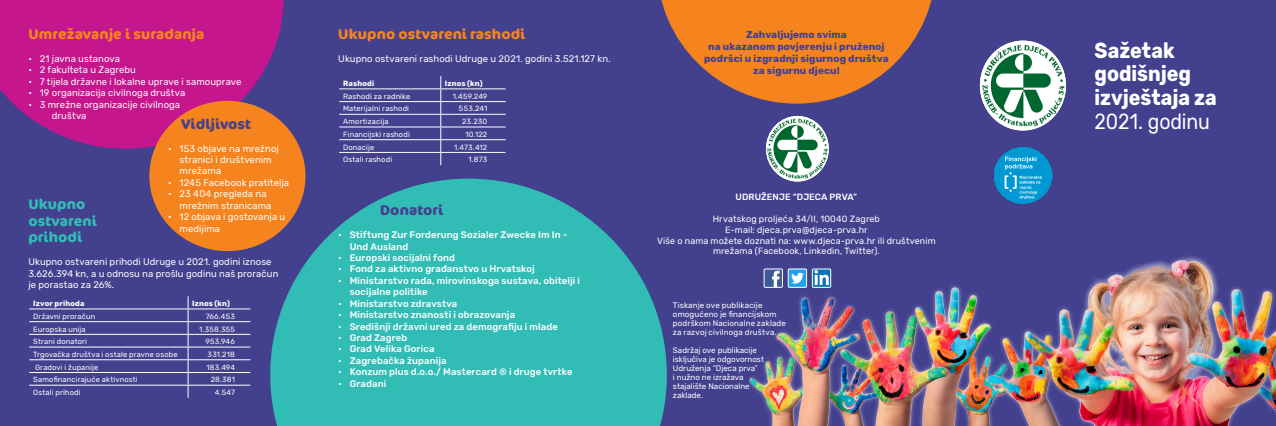
<style>
.page{position:relative;width:1276px;height:426px;background:#fff}
.page>*{position:absolute;margin:0;border:0;box-sizing:border-box;transform-origin:0 0}
.t1{font:700 21.8px/23.7px "Rubik";color:#fff;scale:.9 1}
.t2{font:21.8px "Rubik";letter-spacing:-.005em;color:#fff;scale:.9 1}
.t3{font:700 14px "Cocon";letter-spacing:.005em;color:#f5841f}
.t4{font:700 14px/16.8px "Cocon";letter-spacing:.005em;color:#31bdb6}
.t5{font:700 14px "Cocon";color:#43408e}
.t6{font:700 10px/12px "Rubik";letter-spacing:.01em;color:#43408e;text-align:center}
.t7{font:9.5px/11.4px "Rubik";letter-spacing:.01em;color:#fff}
.t8{font:500 9.5px/11.4px "Rubik";letter-spacing:.01em;color:#fff}
.t9{font:9px/10.8px "Rubik";letter-spacing:.01em;color:#fff;text-align:center}
.t10{font:500 9px "Rubik";letter-spacing:.01em;color:#fff}
.t11{font:8px/9px "Rubik";color:#fff}
.t12{font:7.5px "Rubik";letter-spacing:.02em;color:#fff}
.t13{font:700 7.5px "Rubik";letter-spacing:.02em;color:#fff}
.s1{font-weight:400}
</style>
<div class="page">
<div style="left:0;top:0;width:1276px;height:425px;background:#43408e"></div>
<img style="left:749px;top:256px;width:527px;height:169px">
<svg style="left:270px;top:178px;width:397px;height:247px;fill:#31bdb6"></svg>
<svg style="left:0;top:0;width:283px;height:148px;fill:#c6168d"></svg>
<svg style="left:766px;top:116px;width:63px;height:65px"></svg>
<svg style="left:980px;top:41px;width:86px;height:89px"></svg>
<img style="left:766px;top:270px;width:15px;height:15px">
<div style="left:764px;top:268px;width:19px;height:19px;border:1px solid #fff"></div>
<img style="left:790px;top:270px;width:15px;height:15px">
<div style="left:788px;top:268px;width:19px;height:19px;border:1px solid #fff"></div>
<img style="left:814px;top:270px;width:15px;height:15px">
<div style="left:812px;top:268px;width:19px;height:19px;border:1px solid #fff"></div>
<img style="left:993px;top:147px;width:59px;height:57px">
<hr style="left:29px;top:308px;width:159px;height:1px;background:#fff">
<hr style="left:188px;top:308px;width:62px;height:1px;background:#fff">
<hr style="left:29px;top:321px;width:159px;height:1px;background:#fff">
<hr style="left:188px;top:321px;width:62px;height:1px;background:#fff">
<hr style="left:29px;top:333px;width:159px;height:1px;background:#fff">
<hr style="left:188px;top:333px;width:62px;height:1px;background:#fff">
<hr style="left:29px;top:346px;width:159px;height:1px;background:#fff">
<hr style="left:188px;top:346px;width:62px;height:1px;background:#fff">
<hr style="left:29px;top:359px;width:159px;height:1px;background:#fff">
<hr style="left:188px;top:359px;width:62px;height:1px;background:#fff">
<hr style="left:29px;top:371px;width:159px;height:1px;background:#fff">
<hr style="left:188px;top:371px;width:62px;height:1px;background:#fff">
<hr style="left:29px;top:384px;width:159px;height:1px;background:#fff">
<hr style="left:188px;top:384px;width:62px;height:1px;background:#fff">
<svg style="left:188px;top:296px;width:1px;height:101px"></svg>
<hr style="left:339px;top:88px;width:102px;height:1px;background:#fff">
<hr style="left:441px;top:88px;width:64px;height:1px;background:#fff">
<hr style="left:339px;top:101px;width:102px;height:1px;background:#fff">
<hr style="left:441px;top:101px;width:64px;height:1px;background:#fff">
<hr style="left:339px;top:114px;width:102px;height:1px;background:#fff">
<hr style="left:441px;top:114px;width:64px;height:1px;background:#fff">
<hr style="left:339px;top:126px;width:102px;height:1px;background:#fff">
<hr style="left:441px;top:126px;width:64px;height:1px;background:#fff">
<hr style="left:339px;top:139px;width:102px;height:1px;background:#fff">
<hr style="left:441px;top:139px;width:64px;height:1px;background:#fff">
<hr style="left:339px;top:152px;width:102px;height:1px;background:#fff">
<hr style="left:441px;top:152px;width:64px;height:1px;background:#fff">
<svg style="left:440px;top:76px;width:1px;height:89px"></svg>
<div style="left:149px;top:101px;width:156px;height:150px;background:#f5841f;border-radius:50%"></div>
<svg style="left:661px;top:0;width:271px;height:103px;fill:#f5841f"></svg>
<h2 class="t3" style="left:28px;top:26px;width:178px">Umrežavanje i suradanja</h2>
<p class="t7" style="left:28px;top:53px;width:93px">• 21 javna ustanova</p>
<p class="t7" style="left:28px;top:64px;width:109px">• 2 fakulteta u Zagrebu</p>
<p class="t7" style="left:28px;top:76px;width:214px">• 7 tijela državne i lokalne uprave i samouprave</p>
<p class="t7" style="left:28px;top:87px;width:158px">• 19 organizacija civilnoga društva</p>
<p class="t7" style="left:52px;top:99px;width:130px;text-indent:-23px">• 3 mrežne organizacije civilnoga društva</p>
<h2 class="t5" style="left:181px;top:115px;width:71px">Vidljivost</h2>
<p class="t7" style="left:180px;top:143px;width:101px;text-indent:-11px">• 153 objave na mrežnoj stranici i društvenim mrežama</p>
<p class="t7" style="left:168px;top:177px;width:122px">• 1245 Facebook pratitelja</p>
<p class="t7" style="left:180px;top:188px;width:93px;text-indent:-11px">• 23 404 pregleda na mrežnim stranicama</p>
<p class="t7" style="left:180px;top:211px;width:107px;text-indent:-11px">• 12 objava i gostovanja u medijima</p>
<h2 class="t4" style="left:28px;top:195px;width:70px">Ukupno ostvareni prihodi</h2>
<p class="t7" style="left:28px;top:256px;width:251px">Ukupno ostvareni prihodi Udruge u 2021. godini iznose<br>3.626.394 kn, a u odnosu na prošlu godinu naš proračun je porastao za 26%.</p>
<p class="t13" style="left:33px;top:299px;width:53px">Izvor prihoda</p>
<p class="t13" style="left:192px;top:299px;width:39px">Iznos (kn)</p>
<p class="t12" style="left:33px;top:311px;width:64px">Državni proračun</p>
<p class="t12" style="left:206px;top:311px;width:31px">766.453</p>
<p class="t12" style="left:33px;top:324px;width:54px">Europska unija</p>
<p class="t12" style="left:199px;top:324px;width:37px">1.358.355</p>
<p class="t12" style="left:33px;top:337px;width:55px">Strani donatori</p>
<p class="t12" style="left:206px;top:337px;width:31px">953.946</p>
<p class="t12" style="left:33px;top:349px;width:146px">Trgovačka društva i ostale pravne osobe</p>
<p class="t12" style="left:208px;top:349px;width:29px">331.218</p>
<p class="t12" style="left:35px;top:362px;width:65px">Gradovi i županije</p>
<p class="t12" style="left:206px;top:362px;width:30px">183.494</p>
<p class="t12" style="left:33px;top:375px;width:106px">Samofinancirajuće aktivnosti</p>
<p class="t12" style="left:211px;top:375px;width:26px">28.381</p>
<p class="t12" style="left:33px;top:387px;width:49px">Ostali prihodi</p>
<p class="t12" style="left:215px;top:387px;width:22px">4.547</p>
<h2 class="t3" style="left:338px;top:26px;width:188px">Ukupno ostvareni rashodi</h2>
<p class="t7" style="left:338px;top:53px;width:274px">Ukupno ostvareni rashodi Udruge u 2021. godini 3.521.127 kn.</p>
<p class="t13" style="left:343px;top:79px;width:33px">Rashodi</p>
<p class="t13" style="left:445px;top:79px;width:39px">Iznos (kn)</p>
<p class="t12" style="left:343px;top:92px;width:69px">Rashodi za radnike</p>
<p class="t12" style="left:453px;top:92px;width:36px">1.459.249</p>
<p class="t12" style="left:343px;top:104px;width:67px">Materijalni rashodi</p>
<p class="t12" style="left:459px;top:104px;width:30px">553.241</p>
<p class="t12" style="left:343px;top:117px;width:47px">Amortizacija</p>
<p class="t12" style="left:462px;top:117px;width:27px">23.230</p>
<p class="t12" style="left:343px;top:130px;width:68px">Financijski rashodi</p>
<p class="t12" style="left:465px;top:130px;width:23px">10.122</p>
<p class="t12" style="left:343px;top:142px;width:33px">Donacije</p>
<p class="t12" style="left:454px;top:142px;width:35px">1.473.412</p>
<p class="t12" style="left:343px;top:155px;width:50px">Ostali rashodi</p>
<p class="t12" style="left:468px;top:155px;width:20px">1.873</p>
<h2 class="t5" style="left:380px;top:202px;width:65px">Donatori</h2>
<p class="t8" style="left:350px;top:229px;width:219px;text-indent:-11px"><span class="s1">•</span> Stiftung Zur Forderung Sozialer Zwecke Im In -<br>Und Ausland</p>
<p class="t8" style="left:338px;top:252px;width:118px"><span class="s1">•</span> Europski socijalni fond</p>
<p class="t8" style="left:338px;top:263px;width:198px"><span class="s1">•</span> Fond za aktivno građanstvo u Hrvatskoj</p>
<p class="t8" style="left:350px;top:275px;width:232px;text-indent:-11px"><span class="s1">•</span> Ministarstvo rada, mirovinskoga sustava, obitelji i socijalne politike</p>
<p class="t8" style="left:338px;top:297px;width:120px"><span class="s1">•</span> Ministarstvo zdravstva</p>
<p class="t8" style="left:338px;top:309px;width:178px"><span class="s1">•</span> Ministarstvo znanosti i obrazovanja</p>
<p class="t8" style="left:338px;top:320px;width:221px"><span class="s1">•</span> Središnji državni ured za demografiju i mlade</p>
<p class="t8" style="left:338px;top:332px;width:71px"><span class="s1">•</span> Grad Zagreb</p>
<p class="t8" style="left:338px;top:343px;width:98px"><span class="s1">•</span> Grad Velika Gorica</p>
<p class="t8" style="left:338px;top:354px;width:110px"><span class="s1">•</span> Zagrebačka županija</p>
<p class="t8" style="left:338px;top:366px;width:236px"><span class="s1">•</span> Konzum plus d.o.o./ Mastercard ® i druge tvrtke</p>
<p class="t8" style="left:338px;top:377px;width:49px"><span class="s1">•</span> Građani</p>
<p class="t6" style="left:704px;top:29px;width:186px">Zahvaljujemo svima<br>na ukazanom povjerenju i pruženoj podršci u izgradnji sigurnog društva za sigurnu djecu!</p>
<p class="t10" style="left:735px;top:192px;width:123px">UDRUŽENJE “DJECA PRVA”</p>
<p class="t9" style="left:657px;top:213px;width:280px">Hrvatskog proljeća 34/II, 10040 Zagreb<br>E-mail: djeca.prva@djeca-prva.hr<br>Više o nama možete doznati na: www.djeca-prva.hr ili društvenim mrežama (Facebook, Linkedin, Twitter).</p>
<p class="t11" style="left:673px;top:301px;width:115px">Tiskanje ove publikacije omogućeno je financijskom podrškom Nacionalne zaklade za razvoj civilnoga društva.</p>
<p class="t11" style="left:673px;top:346px;width:93px">Sadržaj ove publikacije isključiva je odgovornost<br>Udruženja “Djeca prva”<br>i nužno ne izražava stajalište Nacionalne zaklade.</p>
<h1 class="t1" style="left:1094px;top:39px;width:137px">Sažetak godišnjeg izvještaja za</h1>
<h1 class="t2" style="left:1094px;top:109px;width:130px">2021. godinu</h1>
</div>
